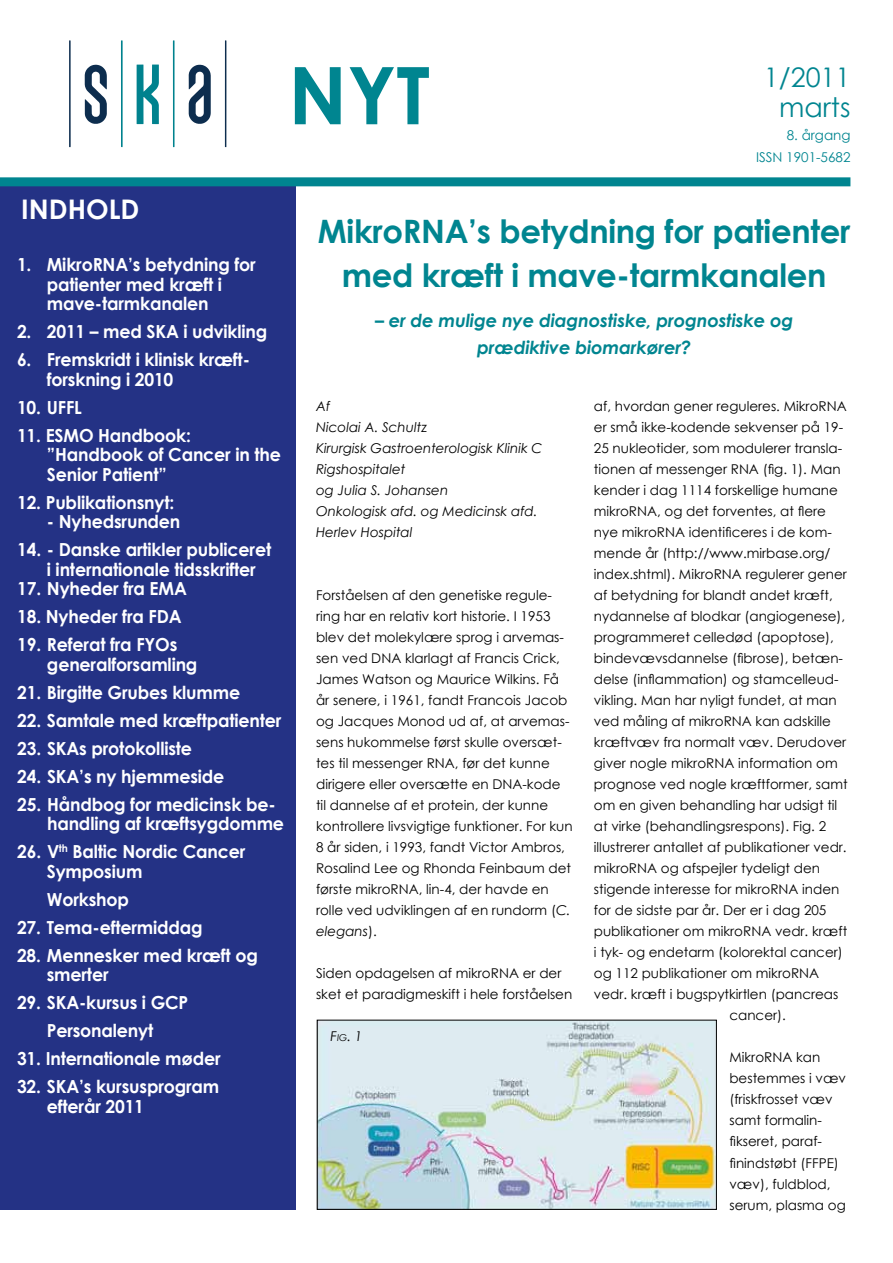
<style>
.page{position:relative;width:893px;height:1263px;background:#fff}
.page>*{position:absolute;margin:0;border:0;box-sizing:border-box;transform-origin:0 0}
.t1{font:700 79.5px "Century Gothic";color:#008590}
.t2{font:700 32.25px/43.5px "Century Gothic";letter-spacing:-.01em;color:#008590;text-align:center}
.t3{font:27px/30px "Century Gothic";color:#008590;text-align:center}
.t4{font:700 27px "Century Gothic";color:#fff}
.t5{font:700 18px/19.5px "Century Gothic";letter-spacing:-.01em;color:#fff}
.t6{font:italic 700 18px/27px "Century Gothic";letter-spacing:-.01em;color:#008590;text-align:center}
.t7{font:13.5px/21px "Century Gothic";color:#000}
.t8{font:italic 13.5px/21px "Century Gothic";color:#000}
.t9{font:13.5px/22.5px "Century Gothic";color:#008590;text-align:right}
.t10{font:italic 13.5px "Century Gothic";color:#000}
.s1{font-style:italic}
.s2{font-size:9.45px}
</style>
<div class="page">
<svg style="left:69px;top:40px;width:2px;height:107px"></svg>
<svg style="left:121px;top:40px;width:2px;height:107px"></svg>
<svg style="left:173px;top:40px;width:2px;height:107px"></svg>
<svg style="left:225px;top:40px;width:1px;height:107px"></svg>
<svg style="left:137px;top:65px;width:22px;height:59px"></svg>
<svg style="left:85px;top:65px;width:22px;height:59px"></svg>
<svg style="left:189px;top:65px;width:22px;height:59px"></svg>
<div style="left:0;top:185px;width:296px;height:1024px;background:#243285"></div>
<div style="left:0;top:177px;width:850px;height:9px;background:#008590"></div>
<img style="left:319px;top:1022px;width:396px;height:186px">
<div style="left:317px;top:1020px;width:400px;height:190px;border:1px solid #000"></div>
<h1 class="t1" style="left:288px;top:35px;width:143px">NYT</h1>
<h3 class="t3" style="left:764px;top:62px;width:88px">1/2011 marts</h3>
<p class="t9" style="left:756px;top:123px;width:96px">8. årgang<br>ISSN 1901-5682</p>
<h3 class="t4" style="left:21px;top:188px;width:120px">INDHOLD</h3>
<h3 class="t5" style="left:47px;top:254px;width:210px;text-indent:-30px">1. MikroRNA’s betydning for patienter med kræft i mave-tarmkanalen</h3>
<h3 class="t5" style="left:17px;top:321px;width:252px">2. 2011 – med SKA i udvikling</h3>
<h3 class="t5" style="left:47px;top:349px;width:205px;text-indent:-30px">6. Fremskridt i klinisk kræft&shy;forskning i 2010</h3>
<h3 class="t5" style="left:17px;top:397px;width:66px">10. UFFL</h3>
<h3 class="t5" style="left:47px;top:425px;width:236px;text-indent:-30px">11. ESMO Handbook: ”Handbook of Cancer in the<br>Senior Patient”</h3>
<h3 class="t5" style="left:17px;top:492px;width:159px">12. Publikationsnyt:</h3>
<h3 class="t5" style="left:47px;top:511px;width:135px">- Nyhedsrunden</h3>
<h3 class="t5" style="left:47px;top:539px;width:226px;text-indent:-30px">14. - Danske artikler publiceret i internationale tidsskrifter</h3>
<h3 class="t5" style="left:17px;top:578px;width:171px">17. Nyheder fra EMA</h3>
<h3 class="t5" style="left:17px;top:606px;width:166px">18. Nyheder fra FDA</h3>
<h3 class="t5" style="left:47px;top:634px;width:152px;text-indent:-30px">19. Referat fra FYOs generalforsamling</h3>
<h3 class="t5" style="left:17px;top:682px;width:225px">21. Birgitte Grubes klumme</h3>
<h3 class="t5" style="left:17px;top:710px;width:266px">22. Samtale med kræftpatienter</h3>
<h3 class="t5" style="left:17px;top:738px;width:176px">23. SKAs protokolliste</h3>
<h3 class="t5" style="left:17px;top:766px;width:209px">24. SKA’s ny hjemmeside</h3>
<h3 class="t5" style="left:47px;top:794px;width:239px;text-indent:-30px">25. Håndbog for medicinsk be&shy;handling af kræftsygdomme</h3>
<h3 class="t5" style="left:47px;top:841px;width:200px;text-indent:-30px">26. V<sup>th</sup> Baltic Nordic Cancer<br>Symposium</h3>
<h3 class="t5" style="left:47px;top:889px;width:84px">Workshop</h3>
<h3 class="t5" style="left:17px;top:917px;width:187px">27. Tema-eftermiddag</h3>
<h3 class="t5" style="left:47px;top:945px;width:213px;text-indent:-30px">28. Mennesker med kræft og smerter</h3>
<h3 class="t5" style="left:17px;top:988px;width:173px;line-height:28px;text-align:center">29. SKA-kursus i GCP<br>Personalenyt</h3>
<h3 class="t5" style="left:17px;top:1048px;width:205px">31. Internationale møder</h3>
<h3 class="t5" style="left:47px;top:1076px;width:174px;text-indent:-30px">32. SKA’s kursusprogram efterår 2011</h3>
<h2 class="t2" style="left:318px;top:208px;width:534px">MikroRNA’s betydning for patienter med kræft i mave-tarmkanalen</h2>
<h3 class="t6" style="left:375px;top:306px;width:420px">– er de mulige nye diagnostiske, prognostiske og prædiktive biomarkører?</h3>
<p class="t8" style="left:316px;top:395px;width:228px">Af<br>Nicolai A. Schultz<br>Kirurgisk Gastroenterologisk Klinik C<br>Rigshospitalet<br>og Julia S. Johansen<br>Onkologisk afd. og Medicinsk afd.<br>Herlev Hospital</p>
<p class="t7" style="left:316px;top:584px;width:258px">Forståelsen af den genetiske regule&shy;ring har en relativ kort historie. I 1953 blev det molekylære sprog i arvemas&shy;sen ved DNA klarlagt af Francis Crick, James Watson og Maurice Wilkins. Få år senere, i 1961, fandt Francois Jacob og Jacques Monod ud af, at arvemas&shy;sens hukommelse først skulle oversæt&shy;tes til messenger RNA, før det kunne dirigere eller oversætte en DNA-kode til dannelse af et protein, der kunne kontrollere livsvigtige funktioner. For kun 8 år siden, i 1993, fandt Victor Ambros, Rosalind Lee og Rhonda Feinbaum det første mikroRNA, lin-4, der havde en rolle ved udviklingen af en rundorm (<span class="s1">C. elegans</span>).</p>
<p class="t7" style="left:316px;top:963px;width:258px">Siden opdagelsen af mikroRNA er der sket et paradigmeskift i hele forståelsen</p>
<p class="t10" style="left:330px;top:1027px;width:33px">F<span class="s2">ig</span>. 1</p>
<p class="t7" style="left:594px;top:396px;width:254px">af, hvordan gener reguleres. MikroRNA</p>
<p class="t7" style="left:594px;top:417px;width:251px">er små ikke-kodende sekvenser på 19-</p>
<p class="t7" style="left:594px;top:438px;width:250px">25 nukleotider, som modulerer transla-</p>
<p class="t7" style="left:594px;top:459px;width:248px">tionen af messenger RNA (fig. 1). Man</p>
<p class="t7" style="left:594px;top:480px;width:245px">kender i dag 1114 forskellige humane</p>
<p class="t7" style="left:594px;top:501px;width:234px">mikroRNA, og det forventes, at flere</p>
<p class="t7" style="left:594px;top:522px;width:240px">nye mikroRNA identificeres i de kom-</p>
<p class="t7" style="left:594px;top:543px;width:238px">mende år (http://www.mirbase.org/</p>
<p class="t7" style="left:594px;top:564px;width:254px">index.shtml). MikroRNA regulerer gener</p>
<p class="t7" style="left:594px;top:585px;width:240px">af betydning for blandt andet kræft,</p>
<p class="t7" style="left:594px;top:606px;width:253px">nydannelse af blodkar (angiogenese),</p>
<p class="t7" style="left:594px;top:627px;width:242px">programmeret celledød (apoptose),</p>
<p class="t7" style="left:594px;top:648px;width:251px">bindevævsdannelse (fibrose), betæn-</p>
<p class="t7" style="left:594px;top:669px;width:246px">delse (inflammation) og stamcelleud-</p>
<p class="t7" style="left:594px;top:690px;width:244px">vikling. Man har nyligt fundet, at man</p>
<p class="t7" style="left:594px;top:711px;width:239px">ved måling af mikroRNA kan adskille</p>
<p class="t7" style="left:594px;top:732px;width:254px">kræftvæv fra normalt væv. Derudover</p>
<p class="t7" style="left:594px;top:753px;width:245px">giver nogle mikroRNA information om</p>
<p class="t7" style="left:594px;top:774px;width:255px">prognose ved nogle kræftformer, samt</p>
<p class="t7" style="left:594px;top:795px;width:245px">om en given behandling har udsigt til</p>
<p class="t7" style="left:594px;top:816px;width:234px">at virke (behandlingsrespons). Fig. 2</p>
<p class="t7" style="left:594px;top:837px;width:254px">illustrerer antallet af publikationer vedr.</p>
<p class="t7" style="left:594px;top:858px;width:228px">mikroRNA og afspejler tydeligt den</p>
<p class="t7" style="left:594px;top:879px;width:247px">stigende interesse for mikroRNA inden</p>
<p class="t7" style="left:594px;top:900px;width:234px">for de sidste par år. Der er i dag 205</p>
<p class="t7" style="left:594px;top:921px;width:255px">publikationer om mikroRNA vedr. kræft</p>
<p class="t7" style="left:594px;top:942px;width:250px">i tyk- og endetarm (kolorektal cancer)</p>
<p class="t7" style="left:594px;top:963px;width:227px">og 112 publikationer om mikroRNA</p>
<p class="t7" style="left:594px;top:984px;width:246px">vedr. kræft i bugspytkirtlen (pancreas</p>
<p class="t7" style="left:729px;top:1005px;width:58px">cancer).</p>
<p class="t7" style="left:729px;top:1047px;width:118px">MikroRNA kan bestemmes i væv (friskfrosset væv samt formalin&shy;fikseret, paraf&shy;finindstøbt (FFPE) væv), fuldblod, serum, plasma og</p>
</div>
